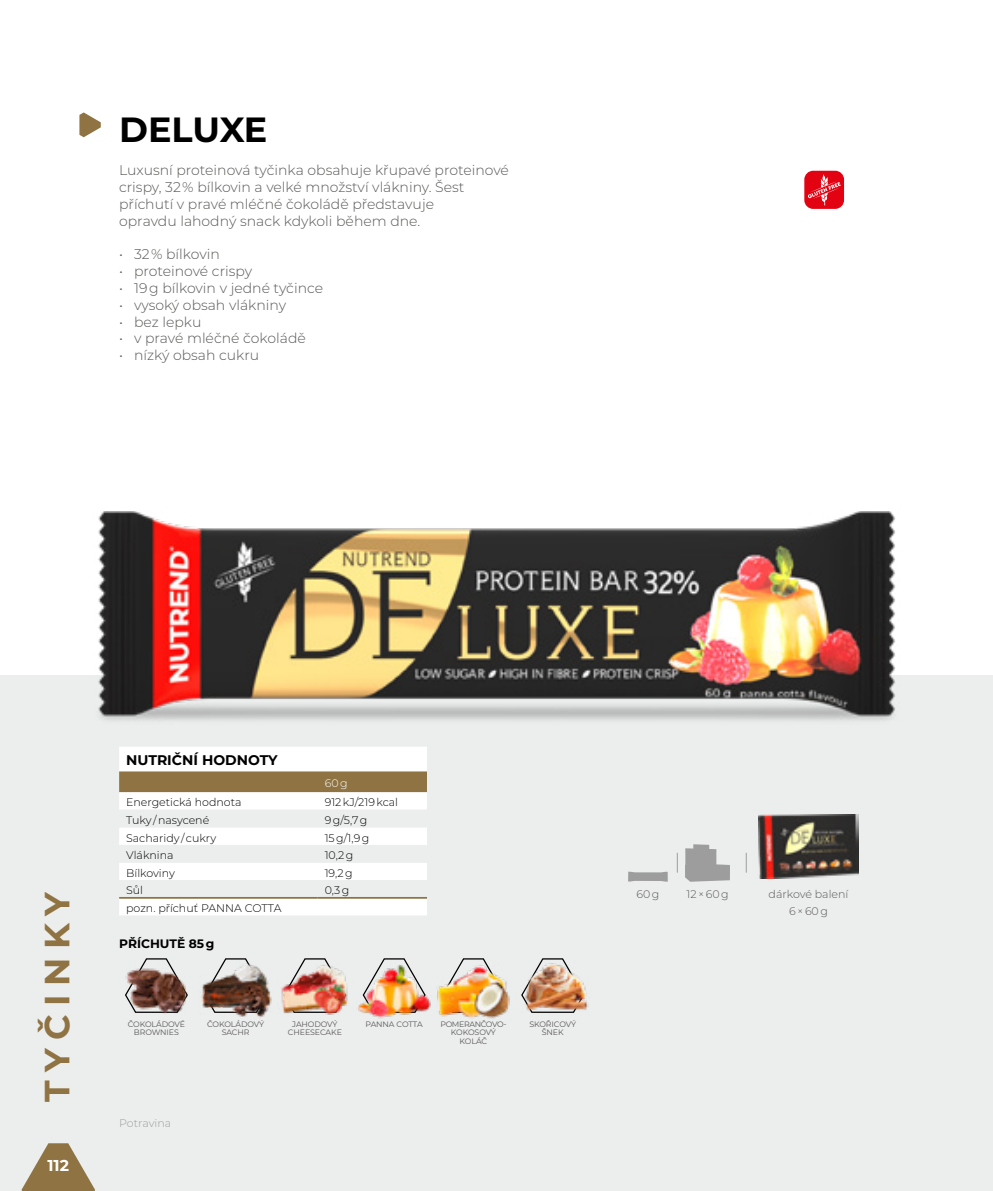
<style>
.page{position:relative;width:993px;height:1191px;background:#fff}
.page>*{position:absolute;margin:0;border:0;box-sizing:border-box;transform-origin:0 0}
.t1{font:700 35px "Montserrat";letter-spacing:.25em;color:#8f7343}
.product_name{font:700 35px "Montserrat";letter-spacing:-.01em;color:#000}
.t2{font:700 15.75px "Montserrat";color:#fff}
.product_intro{font:300 14px/16.8px "Montserrat";color:#575756}
.t_nutririon_header{font:700 14px "Montserrat";color:#000}
.product_package{font:700 12.25px "Montserrat";color:#000}
.t_nutririon_data{font:300 11.03px "Montserrat";color:#000}
.product_package_type{font:300 11.03px/16.8px "Montserrat";color:#575756;text-align:center}
.category_food_suppl{font:300 11.03px "Montserrat";color:#9d9d9e}
.t_nutririon_sub_head{font:300 11.03px "Montserrat";color:#fff}
.product_flavour{font:7.88px/8.8px "Montserrat";letter-spacing:-.01em;color:#575756;text-align:center}
.product_flavour-2{font:7.88px/8.8px "Montserrat";letter-spacing:-.035em;color:#575756;text-align:center}
</style>
<div class="page">
<div style="left:0;top:675px;width:992px;height:516px;background:#eceded"></div>
<svg style="left:21px;top:1143px;width:74px;height:48px;background:#b09f80"></svg>
<svg style="left:79px;top:112px;width:22px;height:25px"></svg>
<div style="left:680px;top:828px;width:54px;height:53px;background:#eceded"></div>
<svg style="left:685px;top:844px;width:44px;height:37px"></svg>
<div style="left:620px;top:828px;width:54px;height:53px;background:#eceded"></div>
<svg style="left:628px;top:871px;width:39px;height:10px"></svg>
<svg style="left:676px;top:852px;width:1px;height:20px"></svg>
<img style="left:357px;top:948px;width:74px;height:74px">
<img style="left:436px;top:948px;width:74px;height:74px">
<img style="left:198px;top:948px;width:75px;height:74px">
<img style="left:515px;top:948px;width:74px;height:74px">
<img style="left:277px;top:948px;width:75px;height:74px">
<img style="left:119px;top:948px;width:74px;height:74px">
<svg style="left:745px;top:852px;width:1px;height:20px"></svg>
<img style="left:758px;top:815px;width:100px;height:64px">
<img style="left:93px;top:511px;width:806px;height:214px">
<div style="left:804px;top:171px;width:39px;height:38px;background:#e30211;border-radius:9px"></div>
<svg style="left:808px;top:174px;width:32px;height:31px"></svg>
<svg style="left:119px;top:746px;width:308px;height:169px"></svg>
<div style="left:119px;top:771px;width:308px;height:21px;background:#8f7343"></div>
<svg style="left:119px;top:809px;width:308px;height:88px"></svg>
<hr style="left:119px;top:897px;width:198px;height:1px;background:#8f7343">
<hr style="left:317px;top:897px;width:110px;height:1px;background:#8f7343">
<p class="product_name" style="left:119px;top:104px;width:150px">DELUXE</p>
<p class="product_intro" style="left:119px;top:161px;width:391px">Luxusní proteinová tyčinka obsahuje křupavé proteinové crispy, 32 % bílkovin a velké množství vlákniny. Šest příchutí v pravé mléčné čokoládě představuje<br>opravdu lahodný snack kdykoli během dne.</p>
<p class="product_intro" style="left:119px;top:245px;width:102px">• 32 % bílkovin</p>
<p class="product_intro" style="left:119px;top:262px;width:134px">• proteinové crispy</p>
<p class="product_intro" style="left:119px;top:279px;width:205px">• 19 g bílkovin v jedné tyčince</p>
<p class="product_intro" style="left:119px;top:296px;width:168px">• vysoký obsah vlákniny</p>
<p class="product_intro" style="left:119px;top:313px;width:84px">• bez lepku</p>
<p class="product_intro" style="left:119px;top:329px;width:188px">• v pravé mléčné čokoládě</p>
<p class="product_intro" style="left:119px;top:346px;width:141px">• nízký obsah cukru</p>
<h1 class="t1" style="left:32px;top:1101px;width:212px;rotate:-90deg">TYČINKY</h1>
<p class="t2" style="left:47px;top:1154px;width:23px">112</p>
<p class="t_nutririon_header" style="left:126px;top:750px;width:153px">NUTRIČNÍ HODNOTY</p>
<p class="t_nutririon_sub_head" style="left:324px;top:775px;width:24px">60 g</p>
<p class="t_nutririon_data" style="left:126px;top:795px;width:117px">Energetická hodnota</p>
<p class="t_nutririon_data" style="left:324px;top:795px;width:75px">912 kJ/219 kcal</p>
<p class="t_nutririon_data" style="left:126px;top:812px;width:85px">Tuky / nasycené</p>
<p class="t_nutririon_data" style="left:324px;top:812px;width:44px">9 g/5,7 g</p>
<p class="t_nutririon_data" style="left:126px;top:830px;width:91px">Sacharidy / cukry</p>
<p class="t_nutririon_data" style="left:324px;top:830px;width:46px">15 g/1,9 g</p>
<p class="t_nutririon_data" style="left:126px;top:847px;width:49px">Vláknina</p>
<p class="t_nutririon_data" style="left:324px;top:847px;width:30px">10,2 g</p>
<p class="t_nutririon_data" style="left:126px;top:865px;width:50px">Bílkoviny</p>
<p class="t_nutririon_data" style="left:324px;top:865px;width:29px">19,2 g</p>
<p class="t_nutririon_data" style="left:126px;top:883px;width:18px">Sůl</p>
<p class="t_nutririon_data" style="left:324px;top:883px;width:26px">0,3 g</p>
<p class="t_nutririon_data" style="left:126px;top:900px;width:157px">pozn. příchuť PANNA COTTA</p>
<p class="product_package" style="left:119px;top:935px;width:97px">PŘÍCHUTĚ 85 g</p>
<p class="product_flavour" style="left:128px;top:1019px;width:59px">ČOKOLÁDOVÉ</p>
<p class="product_flavour" style="left:365px;top:1019px;width:59px">PANNA COTTA</p>
<p class="product_flavour" style="left:134px;top:1027px;width:47px">BROWNIES</p>
<p class="product_flavour" style="left:207px;top:1019px;width:59px">ČOKOLÁDOVÝ<br>SACHR</p>
<p class="product_flavour" style="left:288px;top:1019px;width:56px">JAHODOVÝ<br>CHEESECAKE</p>
<p class="product_flavour-2" style="left:440px;top:1019px;width:68px">POMERANČOVO-<br>KOKOSOVÝ<br>KOLÁČ</p>
<p class="product_flavour" style="left:529px;top:1019px;width:48px">SKOŘICOVÝ<br>ŠNEK</p>
<p class="category_food_suppl" style="left:119px;top:1115px;width:54px">Potravina</p>
<p class="product_package_type" style="left:636px;top:885px;width:24px">60 g</p>
<p class="product_package_type" style="left:686px;top:885px;width:44px">12 × 60 g</p>
<p class="product_package_type" style="left:768px;top:885px;width:81px">dárkové balení<br>6 × 60 g</p>
</div>
